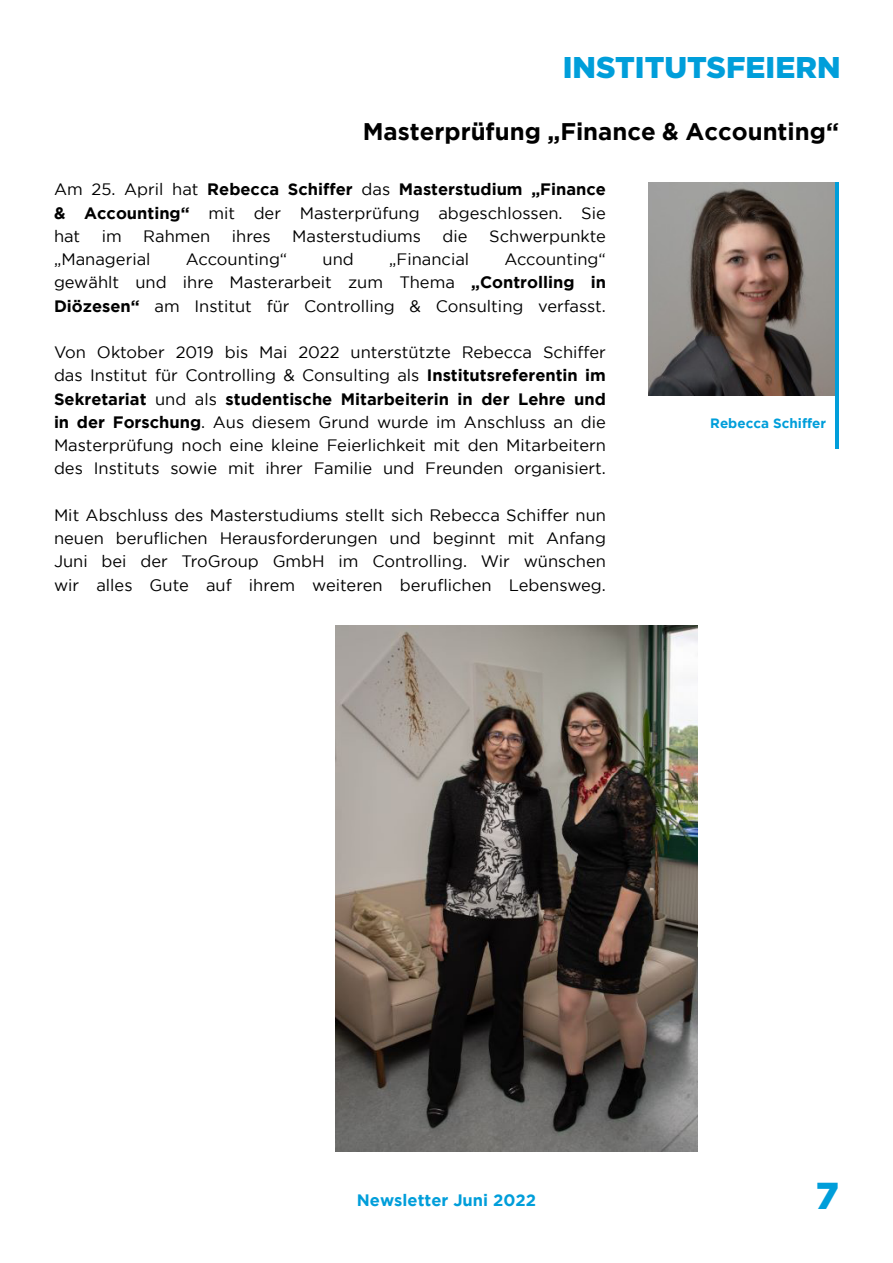
<style>
.page{position:relative;width:893px;height:1263px;background:#fff}
.page>*{position:absolute;margin:0;border:0;box-sizing:border-box;transform-origin:0 0}
.t1{font:900 37.5px "Gotham";color:#009eda}
.t2{font:900 30px "Gotham";color:#009eda}
.t3{font:700 24px "Gotham";color:#000}
.t4{font:16.5px/23.2px "Gotham";color:#000;text-align:justify}
.t5{font:700 16.5px "Gotham";color:#009eda}
.t6{font:700 13.5px "Gotham";color:#009eda}
.s1{font-weight:700}
</style>
<div class="page">
<img style="left:649px;top:183px;width:186px;height:212px">
<hr style="left:835px;top:182px;width:4px;height:267px;background:#009eda">
<img style="left:336px;top:626px;width:361px;height:525px">
<h2 class="t2" style="left:563px;top:50px;width:279px">INSTITUTSFEIERN</h2>
<h3 class="t3" style="left:363px;top:117px;width:478px">Masterprüfung „Finance &amp; Accounting“</h3>
<p class="t4" style="left:54px;top:178px;width:553px">Am 25. April hat <span class="s1">Rebecca Schiffer</span> das <span class="s1">Masterstudium „Finance &amp; Accounting“</span> mit der Masterprüfung abgeschlossen. Sie hat</p>
<p class="t4" style="left:102px;top:224px;width:22px">im</p>
<p class="t4" style="left:143px;top:224px;width:69px">Rahmen</p>
<p class="t4" style="left:232px;top:224px;width:40px">ihres</p>
<p class="t4" style="left:292px;top:224px;width:131px">Masterstudiums</p>
<p class="t4" style="left:443px;top:224px;width:27px">die</p>
<p class="t4" style="left:489px;top:224px;width:118px">Schwerpunkte</p>
<p class="t4" style="left:54px;top:247px;width:98px">„Managerial</p>
<p class="t4" style="left:186px;top:247px;width:103px">Accounting“</p>
<p class="t4" style="left:323px;top:247px;width:33px">und</p>
<p class="t4" style="left:389px;top:247px;width:82px">„Financial</p>
<p class="t4" style="left:54px;top:247px;width:553px;text-indent:450px">Accounting“ gewählt und ihre Masterarbeit zum Thema <span class="s1">„Controlling in Diözesen“</span> am Institut für Controlling &amp; Consulting verfasst.</p>
<p class="t4" style="left:54px;top:340px;width:553px">Von Oktober 2019 bis Mai 2022 unterstützte Rebecca Schiffer das Institut für Controlling &amp; Consulting als <span class="s1">Institutsreferentin im Sekretariat</span> und als <span class="s1">studentische Mitarbeiterin in der Lehre und in der Forschung</span>. Aus diesem Grund wurde im Anschluss an die Masterprüfung noch eine kleine Feierlichkeit mit den Mitarbeitern des Instituts sowie mit ihrer Familie und Freunden organisiert.</p>
<p class="t4" style="left:54px;top:503px;width:553px">Mit Abschluss des Masterstudiums stellt sich Rebecca Schiffer nun neuen beruflichen Herausforderungen und beginnt mit Anfang Juni bei der TroGroup GmbH im Controlling. Wir wünschen wir alles Gute auf ihrem weiteren beruflichen Lebensweg.</p>
<p class="t6" style="left:710px;top:416px;width:117px">Rebecca Schiffer</p>
<p class="t5" style="left:357px;top:1191px;width:181px">Newsletter Juni 2022</p>
<h1 class="t1" style="left:816px;top:1174px;width:25px">7</h1>
</div>
